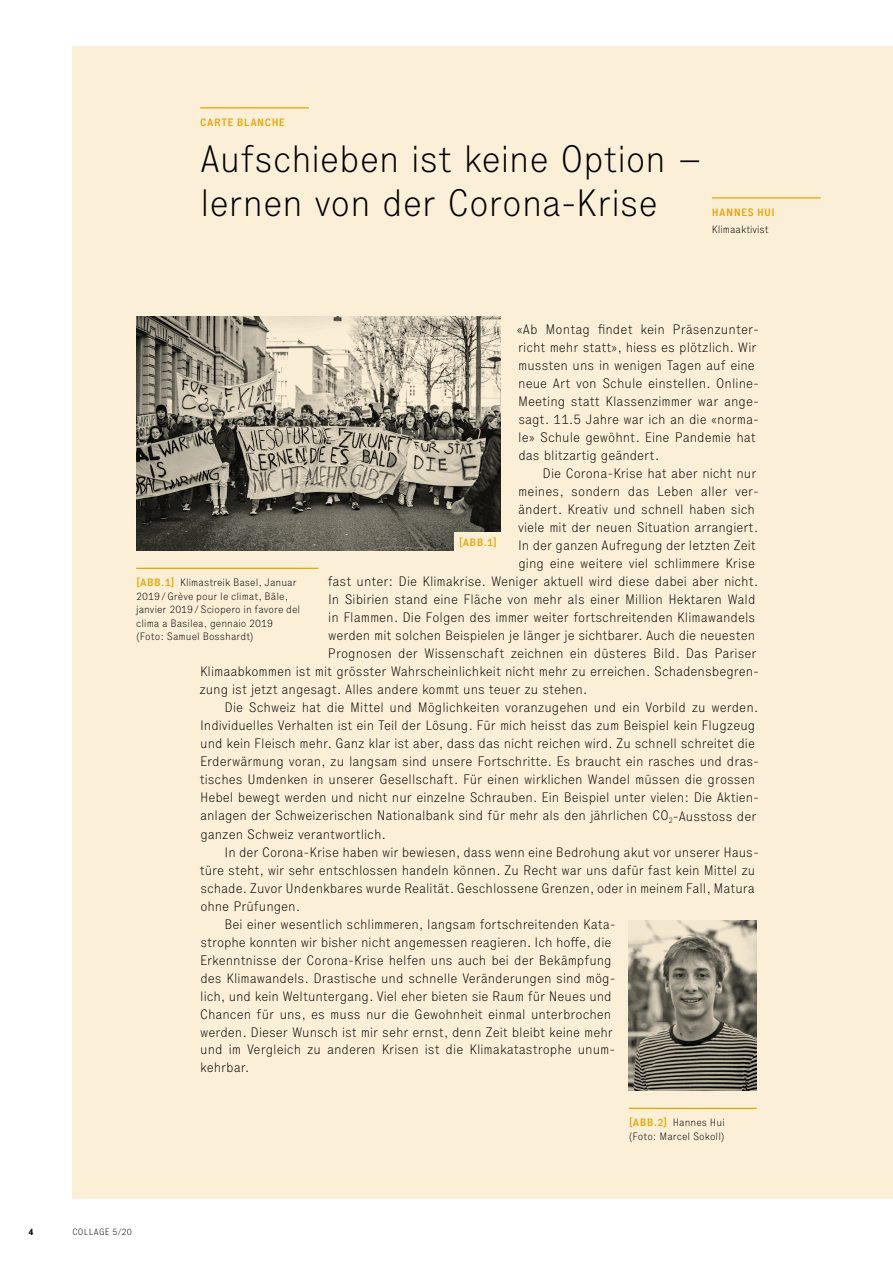
<style>
.page{position:relative;width:893px;height:1263px;background:#fff}
.page>*{position:absolute;margin:0;border:0;box-sizing:border-box;transform-origin:0 0}
.t1{font:100 37.5px/43.5px "Executive 35";letter-spacing:-.005em;color:#000}
.t2{font:100 13.5px/18px "Executive 35";color:#000}
.t3{font:100 10.5px/13.5px "Executive 35";letter-spacing:.005em;color:#000}
.t4{font:500 10.5px "Executive 65";letter-spacing:.04em;color:#e6a300}
.t5{font:100 9px "Executive 35";letter-spacing:.04em;color:#000}
.t6{font:700 9px "Executive 75";color:#000}
.s1{font-family:"Executive 65";font-weight:500;color:#e6a300}
</style>
<div class="page">
<div style="left:72px;top:46px;width:821px;height:1152px;background:#fcefd7"></div>
<hr style="left:200px;top:107px;width:109px;height:1px;background:#e6a300">
<hr style="left:712px;top:197px;width:109px;height:2px;background:#e6a300">
<hr style="left:136px;top:568px;width:183px;height:1px;background:#e6a300">
<img style="left:629px;top:920px;width:128px;height:170px">
<img style="left:136px;top:316px;width:365px;height:234px">
<hr style="left:629px;top:1108px;width:128px;height:1px;background:#e6a300">
<div style="left:454px;top:532px;width:48px;height:19px;background:#fcefd7"></div>
<p class="t4" style="left:200px;top:116px;width:86px">CARTE BLANCHE</p>
<h1 class="t1" style="left:200px;top:137px;width:503px">Aufschieben ist keine Option – lernen von der Corona-Krise</h1>
<p class="t4" style="left:712px;top:206px;width:64px">HANNES HUI</p>
<p class="t3" style="left:712px;top:222px;width:58px">Klimaaktivist</p>
<p class="t2" style="left:517px;top:321px;width:244px">«Ab Montag findet kein Präsenzunter&shy;richt mehr statt», hiess es plötzlich. Wir mussten uns in wenigen Tagen auf eine neue Art von Schule einstellen. Online-Meeting statt Klassenzimmer war ange&shy;sagt. 11.5 Jahre war ich an die «norma&shy;le» Schule gewöhnt. Eine Pandemie hat das blitzartig geändert.</p>
<p class="t2" style="left:542px;top:464px;width:215px">Die Corona- Krise hat aber nicht nur</p>
<p class="t2" style="left:518px;top:482px;width:242px">meines, sondern das Leben aller ver-</p>
<p class="t2" style="left:518px;top:500px;width:238px">ändert. Kreativ und schnell haben sich</p>
<p class="t2" style="left:518px;top:518px;width:242px">viele mit der neuen Situation arrangiert.</p>
<p class="t2" style="left:518px;top:536px;width:239px">In der ganzen Aufregung der letzten Zeit</p>
<p class="t2" style="left:518px;top:554px;width:238px">ging eine weitere viel schlimmere Krise</p>
<p class="t2" style="left:328px;top:572px;width:432px">fast unter: Die Klimakrise. Weniger aktuell wird diese dabei aber nicht.</p>
<p class="t2" style="left:328px;top:590px;width:429px">In Sibirien stand eine Fläche von mehr als einer Million Hektaren Wald</p>
<p class="t2" style="left:328px;top:608px;width:428px">in Flammen. Die Folgen des immer weiter fortschreitenden Klimawandels</p>
<p class="t2" style="left:328px;top:626px;width:428px">werden mit solchen Beispielen je länger je sichtbarer. Auch die neuesten</p>
<p class="t2" style="left:328px;top:644px;width:430px">Prognosen der Wissenschaft zeichnen ein düsteres Bild. Das Pariser</p>
<p class="t2" style="left:200px;top:662px;width:561px">Klimaabkommen ist mit grösster Wahrscheinlichkeit nicht mehr zu erreichen. Schadensbegren-</p>
<p class="t2" style="left:199px;top:680px;width:390px">zung ist jetzt angesagt. Alles andere kommt uns teuer zu stehen.</p>
<p class="t2" style="left:224px;top:698px;width:536px">Die Schweiz hat die Mittel und Möglichkeiten voranzugehen und ein Vorbild zu werden.</p>
<p class="t2" style="left:200px;top:716px;width:557px">Individuelles Verhalten ist ein Teil der Lösung. Für mich heisst das zum Beispiel kein Flugzeug</p>
<p class="t2" style="left:200px;top:734px;width:556px">und kein Fleisch mehr. Ganz klar ist aber, dass das nicht reichen wird. Zu schnell schreitet die</p>
<p class="t2" style="left:200px;top:752px;width:561px">Erderwärmung voran, zu langsam sind unsere Fortschritte. Es braucht ein rasches und dras-</p>
<p class="t2" style="left:200px;top:770px;width:557px">tisches Umdenken in unserer Gesellschaft. Für einen wirklichen Wandel müssen die grossen</p>
<p class="t2" style="left:200px;top:788px;width:561px">Hebel bewegt werden und nicht nur einzelne Schrauben. Ein Beispiel unter vielen: Die Aktien-</p>
<p class="t2" style="left:200px;top:806px;width:558px">anlagen der Schweizerischen Nationalbank sind für mehr als den jährlichen CO<sub>2</sub>-Ausstoss der</p>
<p class="t2" style="left:200px;top:825px;width:187px">ganzen Schweiz verantwortlich.</p>
<p class="t2" style="left:225px;top:843px;width:536px">In der Corona- Krise haben wir bewiesen, dass wenn eine Bedrohung akut vor unserer Haus-</p>
<p class="t2" style="left:200px;top:861px;width:557px">türe steht, wir sehr entschlossen handeln können. Zu Recht war uns dafür fast kein Mittel zu</p>
<p class="t2" style="left:200px;top:879px;width:556px">schade. Zuvor Undenkbares wurde Realität. Geschlossene Grenzen, oder in meinem Fall, Matura</p>
<p class="t2" style="left:200px;top:897px;width:102px">ohne Prüfungen.</p>
<p class="t2" style="left:224px;top:914px;width:393px">Bei einer wesentlich schlimmeren, langsam fortschreitenden Kata-</p>
<p class="t2" style="left:200px;top:932px;width:413px">strophe konnten wir bisher nicht angemessen reagieren. Ich hoffe, die</p>
<p class="t2" style="left:200px;top:950px;width:413px">Erkenntnisse der Corona- Krise helfen uns auch bei der Bekämpfung</p>
<p class="t2" style="left:200px;top:968px;width:417px">des Klimawandels. Drastische und schnelle Veränderungen sind mög-</p>
<p class="t2" style="left:200px;top:986px;width:413px">lich, und kein Weltuntergang. Viel eher bieten sie Raum für Neues und</p>
<p class="t2" style="left:200px;top:1004px;width:413px">Chancen für uns, es muss nur die Gewohnheit einmal unterbrochen</p>
<p class="t2" style="left:200px;top:1022px;width:414px">werden. Dieser Wunsch ist mir sehr ernst, denn Zeit bleibt keine mehr</p>
<p class="t2" style="left:200px;top:1040px;width:417px">und im Vergleich zu anderen Krisen ist die Klimakatastrophe unum-</p>
<p class="t2" style="left:200px;top:1058px;width:51px">kehrbar.</p>
<p class="t4" style="left:459px;top:535px;width:40px">[ABB.1]</p>
<p class="t3" style="left:136px;top:576px;width:166px"><span class="s1">[ABB.1]</span> Klimastreik Basel, Januar<br>2019/Grève pour le climat, Bâle, janvier 2019/Sciopero in favore del clima a Basilea, gennaio 2019 (Foto: Samuel Bosshardt)</p>
<p class="t6" style="left:28px;top:1225px;width:7px">4</p>
<p class="t5" style="left:72px;top:1226px;width:61px">COLLAGE 5/20</p>
<p class="t3" style="left:629px;top:1116px;width:97px"><span class="s1">[ABB.2]</span> Hannes Hui (Foto: Marcel Sokoll)</p>
</div>
